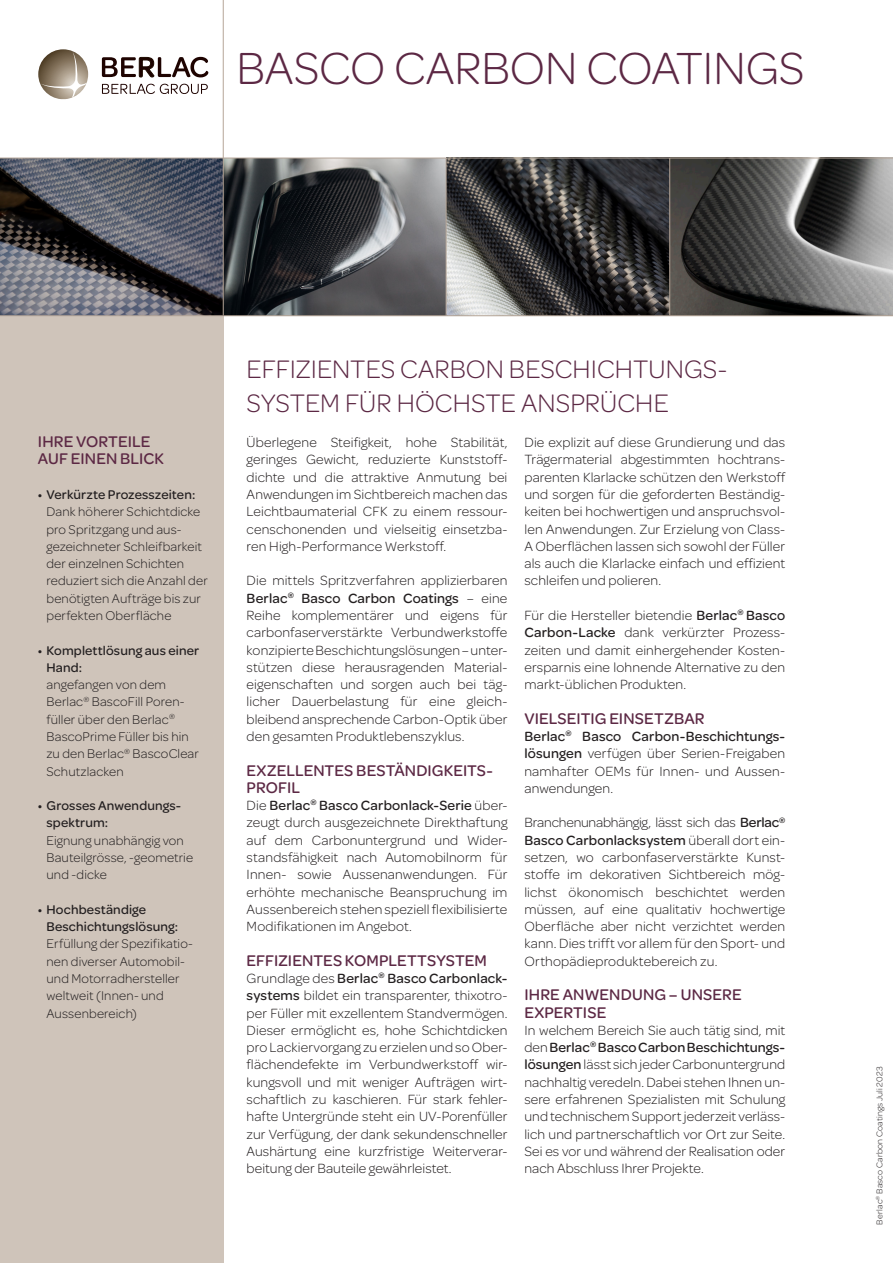
<style>
.page{position:relative;width:893px;height:1263px;background:#fff}
.page>*{position:absolute;margin:0;border:0;box-sizing:border-box;transform-origin:0 0}
.t1{font:300 48px "Omnes";color:#5c2844}
.t2{font:300 27px/34.7px "Omnes";letter-spacing:.005em;color:#5c2844}
.t3{font:500 16.5px/17.2px "Omnes";letter-spacing:.005em;color:#5c2844}
.t4{font:300 14.25px/17.2px "Omnes";letter-spacing:.01em;color:#231f20;text-align:justify}
.t5{font:300 13.5px/17.2px "Omnes";letter-spacing:.01em;color:#231f20}
.t6{font:300 9px "Omnes";letter-spacing:.02em;color:#231f20}
.s1{font-weight:500}
</style>
<div class="page">
<div style="left:0;top:316px;width:223px;height:947px;background:#cfc4ba"></div>
<img style="left:0;top:159px;width:893px;height:156px">
<svg style="left:102px;top:84px;width:106px;height:10px"></svg>
<svg style="left:102px;top:57px;width:106px;height:20px"></svg>
<svg style="left:38px;top:49px;width:50px;height:50px"></svg>
<svg style="left:41px;top:52px;width:46px;height:46px"></svg>
<svg style="left:447px;top:159px;width:222px;height:156px;background:#414041"></svg>
<hr style="left:0;top:158px;width:893px;height:1px;background:#b5a597">
<hr style="left:0;top:315px;width:893px;height:1px;background:#b5a597">
<hr style="left:446px;top:158px;width:1px;height:158px;background:#b5a597">
<hr style="left:669px;top:158px;width:1px;height:157px;background:#b5a597">
<hr style="left:223px;top:0;width:1px;height:315px;background:#b5a597">
<p class="t1" style="left:236px;top:36px;width:570px">BASCO CARBON COATINGS</p>
<p class="t3" style="left:38px;top:432px;width:128px">IHRE VORTEILE<br>AUF EINEN BLICK</p>
<p class="t5" style="left:46px;top:485px;width:163px;text-indent:-9px"><span class="s1">• Verkürzte Prozesszeiten:<br></span>Dank höherer Schichtdicke pro Spritzgang und aus&shy;gezeichneter Schleifbarkeit der einzelnen Schichten reduziert sich die Anzahl der benötigten Aufträge bis zur perfekten Oberfläche</p>
<p class="t5" style="left:46px;top:641px;width:154px;text-indent:-9px"><span class="s1">• Komplettlösung aus einer<br>Hand:<br></span>angefangen von dem<br>Berlac<sup>®</sup> BascoFill Poren&shy;füller über den Berlac<sup>®<br></sup>BascoPrime Füller bis hin zu den Berlac<sup>®</sup> BascoClear<br>Schutzlacken</p>
<p class="t5" style="left:46px;top:796px;width:148px;text-indent:-9px"><span class="s1">• Grosses Anwendungs&shy;spektrum:<br></span>Eignung unabhängig von<br>Bauteilgrösse, -geometrie und -dicke</p>
<p class="t5" style="left:46px;top:900px;width:148px;text-indent:-9px"><span class="s1">• Hochbeständige<br>Beschichtungslösung:<br></span>Erfüllung der Spezifikatio&shy;nen diverser Automobil&shy;und Motorradhersteller weltweit (Innen- und<br>Aussenbereich)</p>
<p class="t2" style="left:247px;top:350px;width:482px">EFFIZIENTES CARBON BESCHICHTUNGS-<br>SYSTEM FÜR HÖCHSTE ANSPRÜCHE</p>
<p class="t4" style="left:247px;top:433px;width:262px">Überlegene Steifigkeit, hohe Stabilität, geringes Gewicht, reduzierte Kunststoff&shy;dichte und die attraktive Anmutung bei Anwendungen im Sichtbereich machen das Leichtbaumaterial CFK zu einem ressour&shy;censchonenden und vielseitig einsetzba&shy;ren High-Performance Werkstoff.</p>
<p class="t4" style="left:247px;top:571px;width:262px">Die mittels Spritzverfahren applizierbaren <span class="s1">Berlac</span><sup>®</sup> <span class="s1">Basco Carbon Coatings</span> – eine Reihe komplementärer und eigens für carbonfaserverstärkte Verbundwerkstoffe konzipierte Beschichtungslösungen – unter&shy;stützen diese herausragenden Material&shy;eigenschaften und sorgen auch bei täg&shy;licher Dauerbelastung für eine gleich&shy;bleibend ansprechende Carbon-Optik über den gesamten Produktlebenszyklus.</p>
<p class="t3" style="left:247px;top:760px;width:248px">EXZELLENTES BESTÄNDIGKEITS-<br>PROFIL</p>
<p class="t4" style="left:247px;top:796px;width:262px">Die <span class="s1">Berlac</span><sup>®</sup> <span class="s1">Basco Carbonlack-Serie</span> über&shy;zeugt durch ausgezeichnete Direkthaftung auf dem Carbonuntergrund und Wider&shy;standsfähigkeit nach Automobilnorm für Innen- sowie Aussenanwendungen. Für erhöhte mechanische Beanspruchung im Aussenbereich stehen speziell flexibilisierte Modifikationen im Angebot.</p>
<p class="t3" style="left:247px;top:950px;width:242px">EFFIZIENTES KOMPLETTSYSTEM</p>
<p class="t4" style="left:247px;top:969px;width:262px">Grundlage des <span class="s1">Berlac</span><sup>®</sup> <span class="s1">Basco Carbonlack&shy;systems</span> bildet ein transparenter, thixotro&shy;per Füller mit exzellentem Standvermögen.<br>Dieser ermöglicht es, hohe Schichtdicken pro Lackiervorgang zu erzielen und so Ober&shy;flächendefekte im Verbundwerkstoff wir&shy;kungsvoll und mit weniger Aufträgen wirt&shy;schaftlich zu kaschieren. Für stark fehler&shy;hafte Untergründe steht ein UV-Porenfüller zur Verfügung, der dank sekundenschneller Aushärtung eine kurzfristige Weiterverar&shy;beitung der Bauteile gewährleistet.</p>
<p class="t4" style="left:524px;top:433px;width:263px">Die explizit auf diese Grundierung und das Trägermaterial abgestimmten hochtrans&shy;parenten Klarlacke schützen den Werkstoff und sorgen für die geforderten Beständig&shy;keiten bei hochwertigen und anspruchsvol&shy;len Anwendungen. Zur Erzielung von Class-A Oberflächen lassen sich sowohl der Füller als auch die Klarlacke einfach und effizient schleifen und polieren.</p>
<p class="t4" style="left:524px;top:606px;width:262px">Für die Hersteller bietendie <span class="s1">Berlac</span><sup>®</sup> <span class="s1">Basco Carbon-Lacke</span> dank verkürzter Prozess&shy;zeiten und damit einhergehender Kosten&shy;ersparnis eine lohnende Alternative zu den markt-üblichen Produkten.</p>
<p class="t3" style="left:524px;top:708px;width:182px">VIELSEITIG EINSETZBAR</p>
<p class="t4" style="left:524px;top:727px;width:262px"><span class="s1">Berlac</span><sup>®</sup> <span class="s1">Basco Carbon-Beschichtungs&shy;lösungen</span> verfügen über Serien-Freigaben namhafter OEMs für Innen- und Aussen&shy;anwendungen.</p>
<p class="t4" style="left:524px;top:813px;width:262px">Branchenunabhängig, lässt sich das <span class="s1">Berlac</span><sup>® </sup><span class="s1">Basco Carbonlacksystem</span> überall dort ein&shy;setzen, wo carbonfaserverstärkte Kunst&shy;stoffe im dekorativen Sichtbereich mög&shy;lichst ökonomisch beschichtet werden müssen, auf eine qualitativ hochwertige Oberfläche aber nicht verzichtet werden kann. Dies trifft vor allem für den Sport- und Orthopädieproduktebereich zu.</p>
<p class="t3" style="left:524px;top:985px;width:219px">IHRE ANWENDUNG – UNSERE<br>EXPERTISE</p>
<p class="t4" style="left:524px;top:1021px;width:262px">In welchem Bereich Sie auch tätig sind, mit den <span class="s1">Berlac</span><sup>®</sup> <span class="s1">Basco Carbon Beschichtungs&shy;lösungen</span> lässt sich jeder Carbonuntergrund nachhaltig veredeln. Dabei stehen Ihnen un&shy;sere erfahrenen Spezialisten mit Schulung und technischem Support jederzeit verläss&shy;lich und partnerschaftlich vor Ort zur Seite.<br>Sei es vor und während der Realisation oder nach Abschluss Ihrer Projekte.</p>
<p class="t6" style="left:873px;top:1225px;width:160px;rotate:-90deg">Berlac<sup>®</sup> Basco Carbon Coatings Juli 2023</p>
</div>
